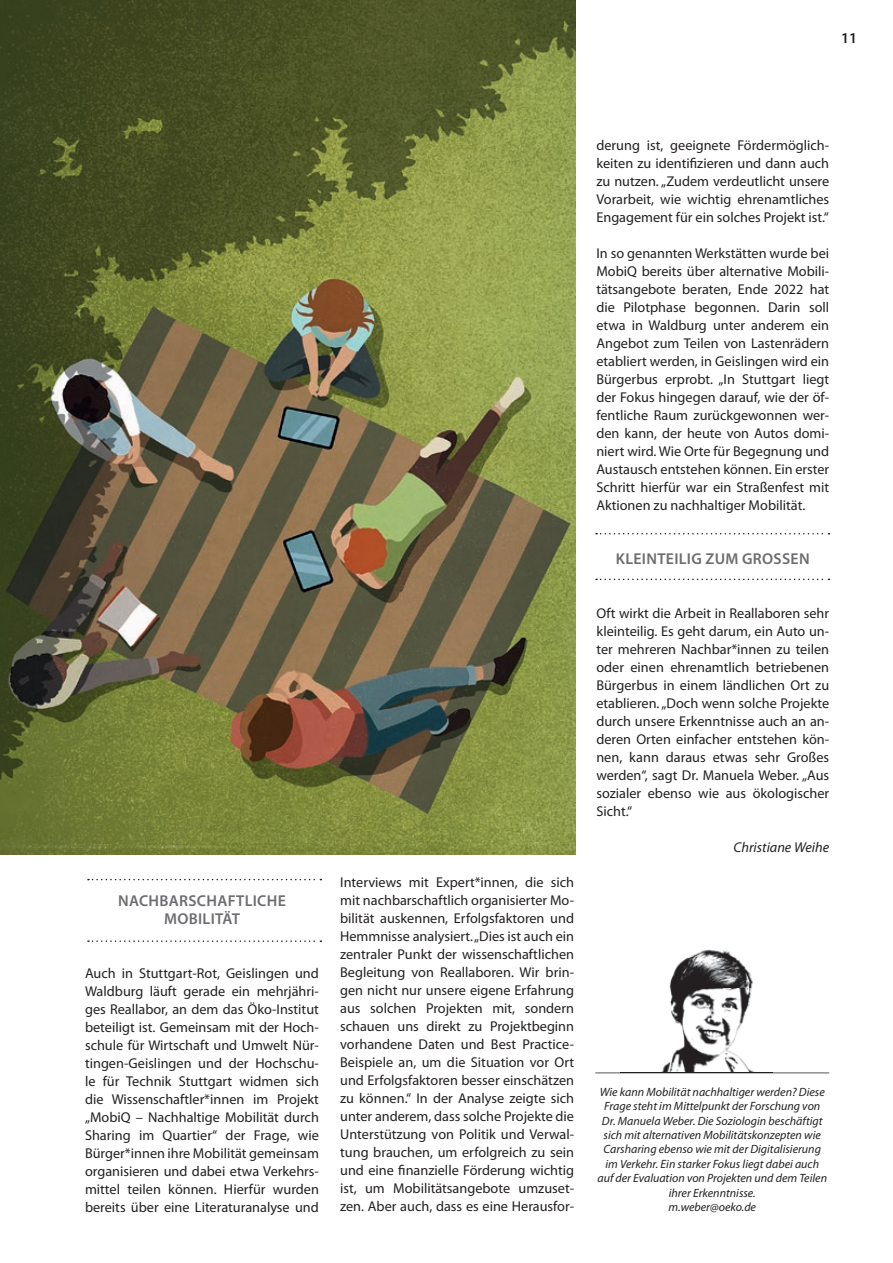
<style>
.page{position:relative;width:893px;height:1263px;background:#fff}
.page>*{position:absolute;margin:0;border:0;box-sizing:border-box;transform-origin:0 0}
.t1{font:600 15.75px/18px "Myriad Pro";letter-spacing:.02em;color:#6c6d70;text-align:center}
.t2{font:600 15px "Myriad Pro";color:#231f20}
.t3{font:14.25px/18px "Myriad Pro";color:#231f20;text-align:justify}
.t4{font:italic 14.25px "Myriad Pro";color:#231f20}
.t5{font:italic 12px/14.4px "Myriad Pro";color:#231f20;text-align:center}
</style>
<div class="page">
<svg style="left:595px;top:1072px;width:234px;height:1px"></svg>
<img style="left:621px;top:949px;width:151px;height:124px">
<svg style="left:596px;top:533px;width:233px;height:1px"></svg>
<svg style="left:596px;top:579px;width:233px;height:1px"></svg>
<svg style="left:88px;top:879px;width:233px;height:1px"></svg>
<svg style="left:88px;top:940px;width:233px;height:2px"></svg>
<img style="left:0;top:0;width:575px;height:855px">
<p class="t2" style="left:841px;top:29px;width:18px">11</p>
<p class="t1" style="left:118px;top:891px;width:169px">NACHBARSCHAFTLICHE<br>MOBILITÄT</p>
<p class="t3" style="left:85px;top:964px;width:235px">Auch in Stuttgart-Rot, Geislingen und Waldburg läuft gerade ein mehrjähri&shy;ges Reallabor, an dem das Öko-Institut beteiligt ist. Gemeinsam mit der Hoch&shy;schule für Wirtschaft und Umwelt Nür&shy;tingen-Geislingen und der Hochschu&shy;le für Technik Stuttgart widmen sich die Wissenschaftler*innen im Projekt „MobiQ – Nachhaltige Mobilität durch Sharing im Quartier“ der Frage, wie Bürger*innen ihre Mobilität gemeinsam organisieren und dabei etwa Verkehrs&shy;mittel teilen können. Hierfür wurden bereits über eine Literaturanalyse und</p>
<p class="t3" style="left:340px;top:873px;width:235px">Interviews mit Expert*innen, die sich mit nachbarschaftlich organisierter Mo&shy;bilität auskennen, Erfolgsfaktoren und Hemmnisse analysiert. „Dies ist auch ein zentraler Punkt der wissenschaftlichen Begleitung von Reallaboren. Wir brin&shy;gen nicht nur unsere eigene Erfahrung aus solchen Projekten mit, sondern schauen uns direkt zu Projektbeginn vorhandene Daten und Best Practice-Beispiele an, um die Situation vor Ort und Erfolgsfaktoren besser einschätzen zu können.“ In der Analyse zeigte sich unter anderem, dass solche Projekte die Unterstützung von Politik und Verwal&shy;tung brauchen, um erfolgreich zu sein und eine finanzielle Förderung wichtig ist, um Mobilitätsangebote umzuset&shy;zen. Aber auch, dass es eine Herausfor-</p>
<p class="t3" style="left:596px;top:136px;width:234px">derung ist, geeignete Fördermöglich&shy;keiten zu identifizieren und dann auch zu nutzen. „Zudem verdeutlicht unsere Vorarbeit, wie wichtig ehrenamtliches Engagement für ein solches Projekt ist.“</p>
<p class="t3" style="left:596px;top:243px;width:234px">In so genannten Werkstätten wurde bei MobiQ bereits über alternative Mobili&shy;tätsangebote beraten, Ende 2022 hat die Pilotphase begonnen. Darin soll etwa in Waldburg unter anderem ein Angebot zum Teilen von Lastenrädern etabliert werden, in Geislingen wird ein Bürgerbus erprobt. „In Stuttgart liegt der Fokus hingegen darauf, wie der öf&shy;fentliche Raum zurückgewonnen wer&shy;den kann, der heute von Autos domi&shy;niert wird. Wie Orte für Begegnung und Austausch entstehen können. Ein erster Schritt hierfür war ein Straßenfest mit Aktionen zu nachhaltiger Mobilität.</p>
<p class="t1" style="left:616px;top:549px;width:195px">KLEINTEILIG ZUM GROSSEN</p>
<p class="t3" style="left:596px;top:604px;width:234px">Oft wirkt die Arbeit in Reallaboren sehr kleinteilig. Es geht darum, ein Auto un&shy;ter mehreren Nachbar*innen zu teilen oder einen ehrenamtlich betriebenen Bürgerbus in einem ländlichen Ort zu etablieren. „Doch wenn solche Projekte durch unsere Erkenntnisse auch an an&shy;deren Orten einfacher entstehen kön&shy;nen, kann daraus etwas sehr Großes werden“, sagt Dr. Manuela Weber. „Aus sozialer ebenso wie aus ökologischer Sicht.“</p>
<p class="t4" style="left:734px;top:838px;width:97px">Christiane Weihe</p>
<p class="t5" style="left:597px;top:1084px;width:231px">Wie kann Mobilität nachhaltiger werden? Diese Frage steht im Mittelpunkt der Forschung von Dr. Manuela Weber. Die Soziologin beschäftigt sich mit alternativen Mobilitätskonzepten wie Carsharing ebenso wie mit der Digitalisierung im Verkehr. Ein starker Fokus liegt dabei auch auf der Evaluation von Projekten und dem Teilen ihrer Erkenntnisse.<br>m.weber@oeko.de</p>
</div>
